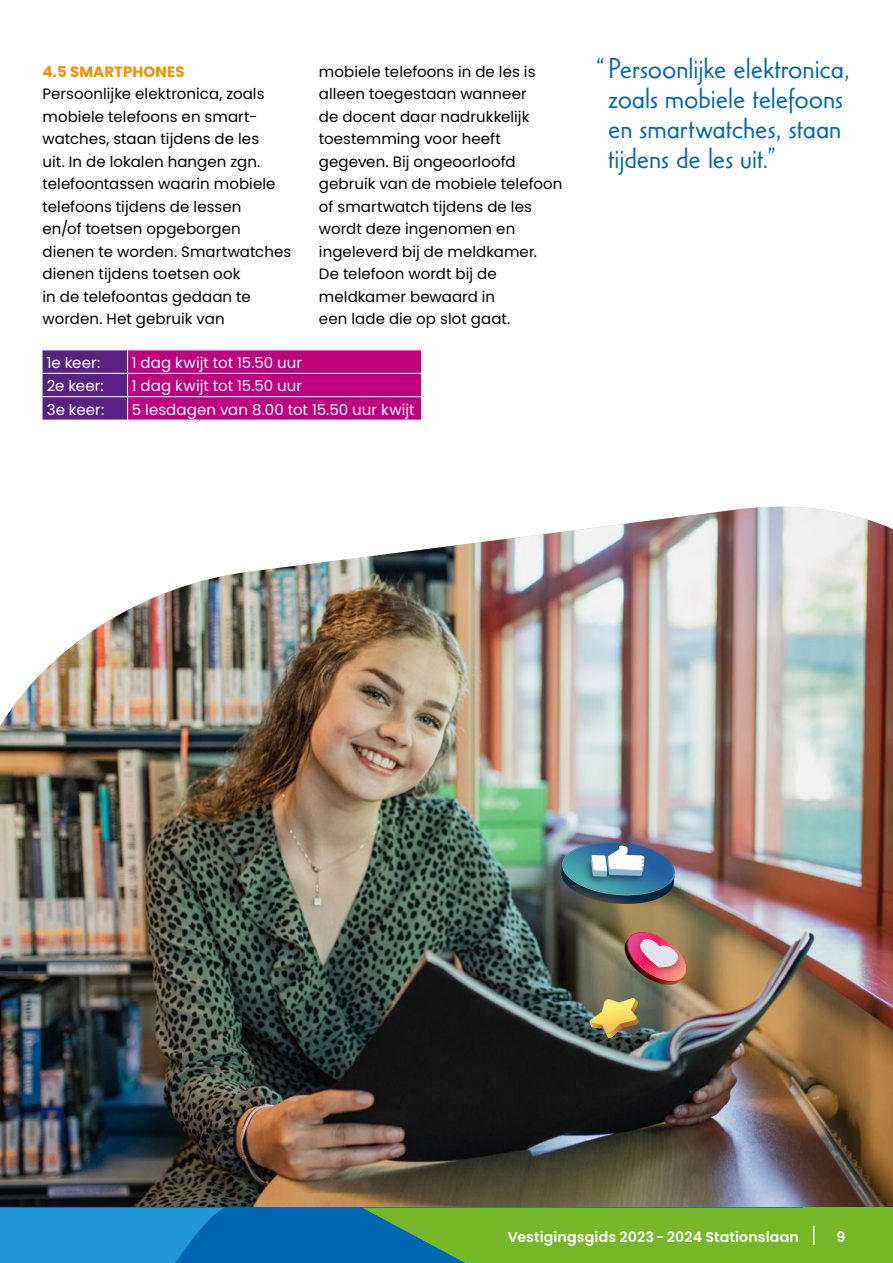
<style>
.page{position:relative;width:893px;height:1263px;background:#fff}
.page>*{position:absolute;margin:0;border:0;box-sizing:border-box;transform-origin:0 0}
.t1{font:300 30px/30px "Casablanca URW";color:#0066b1}
.t2{font:15px/22.5px "Poppins";letter-spacing:.005em;color:#000}
.t3{font:15px "Poppins";letter-spacing:.005em;color:#fff}
.t4{font:700 15px "Poppins";letter-spacing:.005em;color:#f39100}
.t5{font:600 14.25px "Poppins";letter-spacing:.005em;color:#fff}
</style>
<div class="page">
<img style="left:0;top:507px;width:893px;height:701px">
<svg style="left:43px;top:350px;width:378px;height:70px;background:#ac1284"></svg>
<hr style="left:43px;top:373px;width:85px;height:1px;background:#fff">
<hr style="left:128px;top:373px;width:293px;height:1px;background:#fff">
<svg style="left:589px;top:998px;width:50px;height:40px"></svg>
<img style="left:589px;top:998px;width:48px;height:36px">
<img style="left:624px;top:941px;width:60px;height:44px">
<img style="left:627px;top:932px;width:59px;height:49px">
<img style="left:628px;top:933px;width:58px;height:47px">
<svg style="left:640px;top:939px;width:38px;height:29px"></svg>
<img style="left:561px;top:896px;width:112px;height:8px">
<img style="left:561px;top:842px;width:114px;height:54px">
<img style="left:562px;top:843px;width:113px;height:52px">
<svg style="left:591px;top:846px;width:54px;height:31px"></svg>
<div style="left:760px;top:1208px;width:133px;height:55px;background:#75b726"></div>
<div style="left:0;top:1208px;width:802px;height:55px;background:#0066b1"></div>
<svg style="left:0;top:1208px;width:224px;height:55px;background:#1c91d0"></svg>
<svg style="left:363px;top:1208px;width:452px;height:55px;background:#67ad36"></svg>
<p class="t4" style="left:43px;top:63px;width:144px">4.5 SMARTPHONES</p>
<p class="t2" style="left:43px;top:83px;width:250px">Persoonlijke elektronica, zoals mobiele telefoons en smart&shy;watches, staan tijdens de les<br>uit. In de lokalen hangen zgn. telefoontassen waarin mobiele telefoons tijdens de lessen<br>en/of toetsen opgeborgen dienen te worden. Smartwatches dienen tijdens toetsen ook<br>in de telefoontas gedaan te worden. Het gebruik van</p>
<p class="t2" style="left:319px;top:60px;width:245px">mobiele telefoons in de les is alleen toegestaan wanneer<br>de docent daar nadrukkelijk toestemming voor heeft gegeven. Bij ongeoorloofd gebruik van de mobiele telefoon of smartwatch tijdens de les wordt deze ingenomen en ingeleverd bij de meldkamer.<br>De telefoon wordt bij de meldkamer bewaard in<br>een lade die op slot gaat.</p>
<p class="t3" style="left:47px;top:354px;width:55px">1e keer:</p>
<p class="t3" style="left:132px;top:354px;width:172px">1 dag kwijt tot 15.50 uur</p>
<p class="t3" style="left:47px;top:377px;width:59px">2e keer:</p>
<p class="t3" style="left:132px;top:377px;width:172px">1 dag kwijt tot 15.50 uur</p>
<p class="t3" style="left:47px;top:401px;width:59px">3e keer:</p>
<p class="t3" style="left:132px;top:401px;width:284px">5 lesdagen van 8.00 tot 15.50 uur kwijt</p>
<h1 class="t1" style="left:608px;top:54px;width:243px;text-indent:-13px">“Persoonlijke elektronica, zoals mobiele telefoons en smartwatches, staan tijdens de les uit.”</h1>
<p class="t5" style="left:508px;top:1228px;width:293px">Vestigingsgids 2023 - 2024 Stationslaan</p>
<p class="t5" style="left:836px;top:1228px;width:10px">9</p>
</div>
